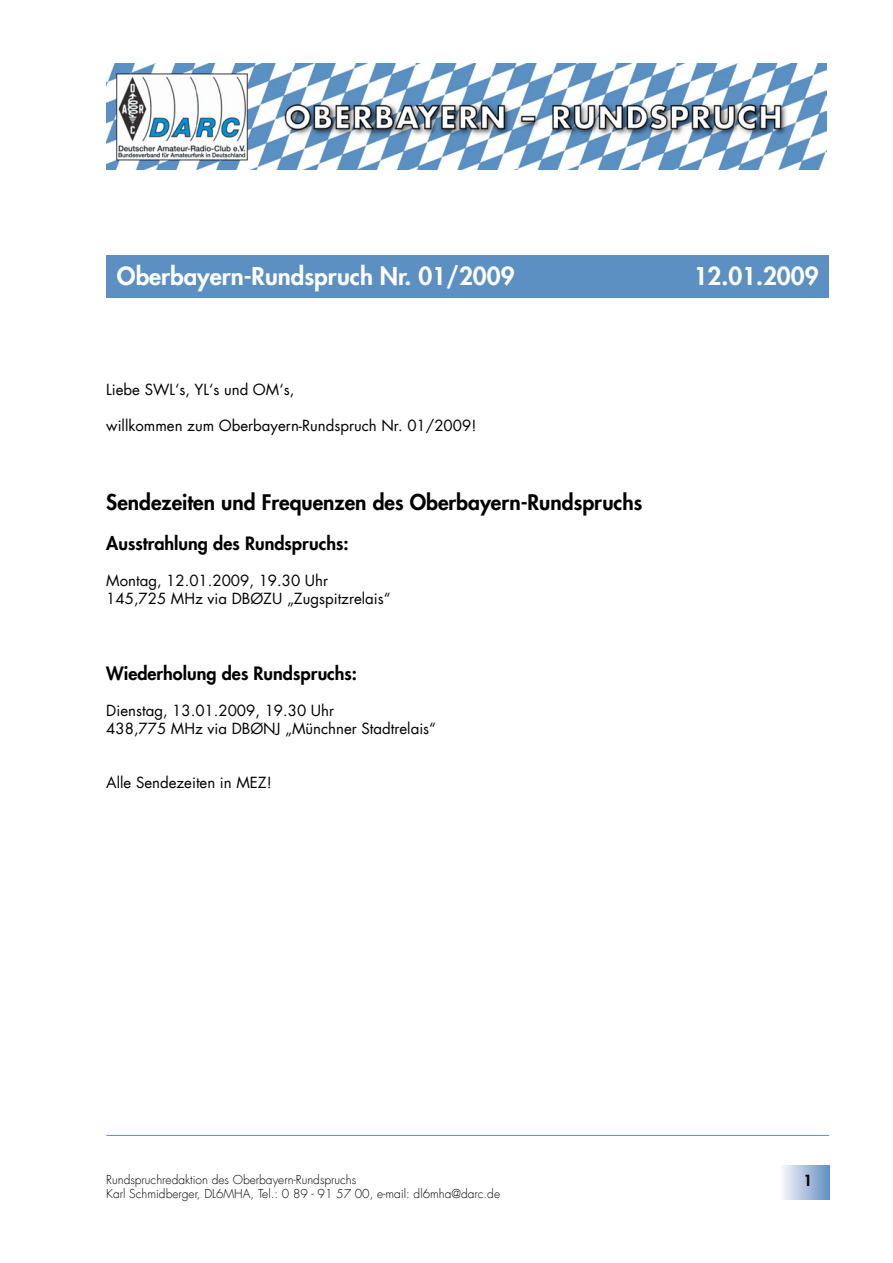
<style>
.page{position:relative;width:893px;height:1263px;background:#fff}
.page>*{position:absolute;margin:0;border:0;box-sizing:border-box;transform-origin:0 0}
.t1{font:800 24px "Futura LT";color:#fff}
.t2{font:800 21px "Futura LT";color:#000}
.t3{font:800 18px "Futura LT";color:#000}
.t4{font:15px/18px "Futura LT";color:#000}
.t5{font:800 15px "Futura LT";color:#000}
.t6{font:300 12px/13.5px "Futura LT";color:#000}
</style>
<div class="page">
<hr style="left:106px;top:1135px;width:723px;height:1px;background:#5c90c3">
<div style="left:106px;top:255px;width:723px;height:43px;background:#5c90c3"></div>
<div style="left:778px;top:1165px;width:51px;height:34px;background:linear-gradient(to right,#fffeff,#6590c3)"></div>
<img style="left:106px;top:64px;width:720px;height:106px">
<h1 class="t1" style="left:117px;top:260px;width:399px">Oberbayern-Rundspruch Nr. 01/2009</h1>
<h1 class="t1" style="left:694px;top:260px;width:126px">12.01.2009</h1>
<p class="t4" style="left:106px;top:381px;width:189px">Liebe SWL‘s, YL‘s und OM‘s,</p>
<p class="t4" style="left:106px;top:417px;width:372px">willkommen zum Oberbayern-Rundspruch Nr. 01/2009!</p>
<h2 class="t2" style="left:106px;top:488px;width:538px">Sendezeiten und Frequenzen des Oberbayern-Rundspruchs</h2>
<p class="t3" style="left:106px;top:531px;width:244px">Ausstrahlung des Rundspruchs:</p>
<p class="t4" style="left:106px;top:572px;width:286px">Montag, 12.01.2009, 19.30 Uhr<br>145,725 MHz via DBØZU „Zugspitzrelais“</p>
<p class="t3" style="left:106px;top:661px;width:252px">Wiederholung des Rundspruchs:</p>
<p class="t4" style="left:106px;top:701px;width:331px">Dienstag, 13.01.2009, 19.30 Uhr<br>438,775 MHz via DBØNJ „Münchner Stadtrelais“</p>
<p class="t4" style="left:106px;top:773px;width:167px">Alle Sendezeiten in MEZ!</p>
<p class="t6" style="left:106px;top:1174px;width:395px">Rundspruchredaktion des Oberbayern-Rundspruchs<br>Karl Schmidberger, DL6MHA, Tel.: 0 89 - 91 57 00, e-mail: dl6mha@darc.de</p>
<p class="t5" style="left:803px;top:1171px;width:10px">1</p>
</div>
